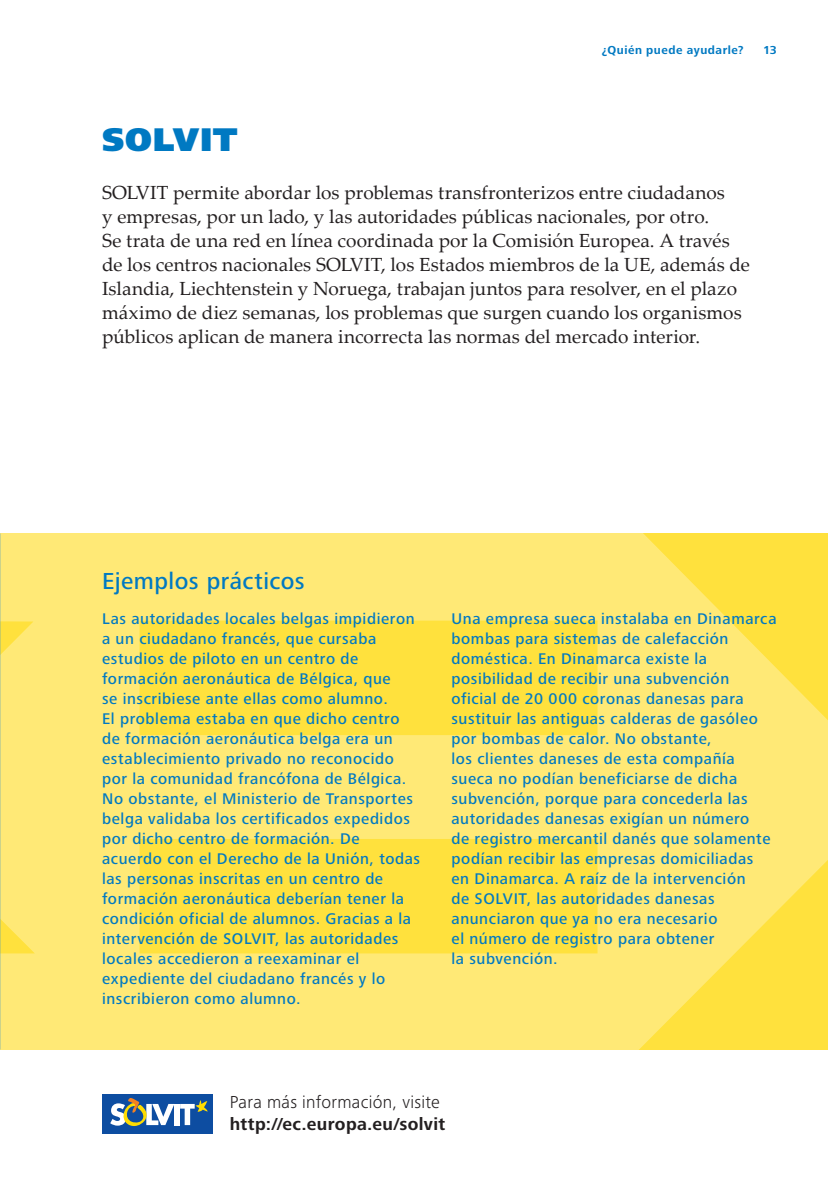
<style>
.page{position:relative;width:828px;height:1191px;background:#fff}
.page>*{position:absolute;margin:0;border:0;box-sizing:border-box;transform-origin:0 0}
.HEading_no1_-_BLUE{font:900 34px "Frutiger Next LTW1 G";letter-spacing:.02em;color:#0079c2}
.case_ex_-_headline_B{font:500 24px "Frutiger Next LTW1 G";letter-spacing:.02em;color:#0079c2}
.manchet{font:19px/24px "Palatino Linotype";letter-spacing:.005em;color:#231f20}
.to_find_out_more_txt{font:700 18px/22px "Frutiger Next LTW1 G";letter-spacing:.02em;color:#231f20}
.CASE_eX_-_BLUE{font:500 16px/20px "Frutiger Next LTW1 G";letter-spacing:.035em;color:#0079c2}
.t1{font:700 12px "Frutiger Next LTW1 G";letter-spacing:.045em;color:#0079c2}
.s1{font-weight:300}
</style>
<div class="page">
<svg style="left:0;top:533px;width:828px;height:516px;background:#fee663"></svg>
<div style="left:102px;top:1094px;width:111px;height:39px;background:#0d4da1"></div>
<div style="left:174px;top:1104px;width:6px;height:21px;background:#fff"></div>
<svg style="left:180px;top:1100px;width:28px;height:25px"></svg>
<svg style="left:110px;top:1098px;width:64px;height:28px"></svg>
<p class="t1" style="left:602px;top:43px;width:143px">¿Quién puede ayudarle?</p>
<p class="t1" style="left:763px;top:43px;width:15px">13</p>
<p class="HEading_no1_-_BLUE" style="left:102px;top:120px;width:137px">SOLVIT</p>
<p class="manchet" style="left:102px;top:179px;width:649px">SOLVIT permite abordar los problemas transfronterizos entre ciudadanos<br>y empresas, por un lado, y las autoridades públicas nacionales, por otro.<br>Se trata de una red en línea coordinada por la Comisión Europea. A través de los centros nacionales SOLVIT, los Estados miembros de la UE, además de Islandia, Liechtenstein y Noruega, trabajan juntos para resolver, en el plazo máximo de diez semanas, los problemas que surgen cuando los organismos públicos aplican de manera incorrecta las normas del mercado interior.</p>
<p class="case_ex_-_headline_B" style="left:102px;top:568px;width:204px">Ejemplos prácticos</p>
<p class="CASE_eX_-_BLUE" style="left:102px;top:609px;width:320px">Las autoridades locales belgas impidieron a un ciudadano francés, que cursaba estudios de piloto en un centro de formación aeronáutica de Bélgica, que<br>se inscribiese ante ellas como alumno.<br>El problema estaba en que dicho centro de formación aeronáutica belga era un establecimiento privado no reconocido por la comunidad francófona de Bélgica.<br>No obstante, el Ministerio de Transportes belga validaba los certificados expedidos por dicho centro de formación. De acuerdo con el Derecho de la Unión, todas las personas inscritas en un centro de formación aeronáutica deberían tener la condición oficial de alumnos. Gracias a la intervención de SOLVIT, las autoridades locales accedieron a reexaminar el expediente del ciudadano francés y lo inscribieron como alumno.</p>
<p class="CASE_eX_-_BLUE" style="left:451px;top:609px;width:326px">Una empresa sueca instalaba en Dinamarca bombas para sistemas de calefacción doméstica. En Dinamarca existe la posibilidad de recibir una subvención oficial de 20 000 coronas danesas para sustituir las antiguas calderas de gasóleo por bombas de calor. No obstante,<br>los clientes daneses de esta compañía sueca no podían beneficiarse de dicha subvención, porque para concederla las autoridades danesas exigían un número<br>de registro mercantil danés que solamente podían recibir las empresas domiciliadas<br>en Dinamarca. A raíz de la intervención<br>de SOLVIT, las autoridades danesas anunciaron que ya no era necesario<br>el número de registro para obtener<br>la subvención.</p>
<p class="to_find_out_more_txt" style="left:230px;top:1091px;width:217px"><span class="s1">Para más información, visite </span>http://ec.europa.eu/solvit</p>
</div>
